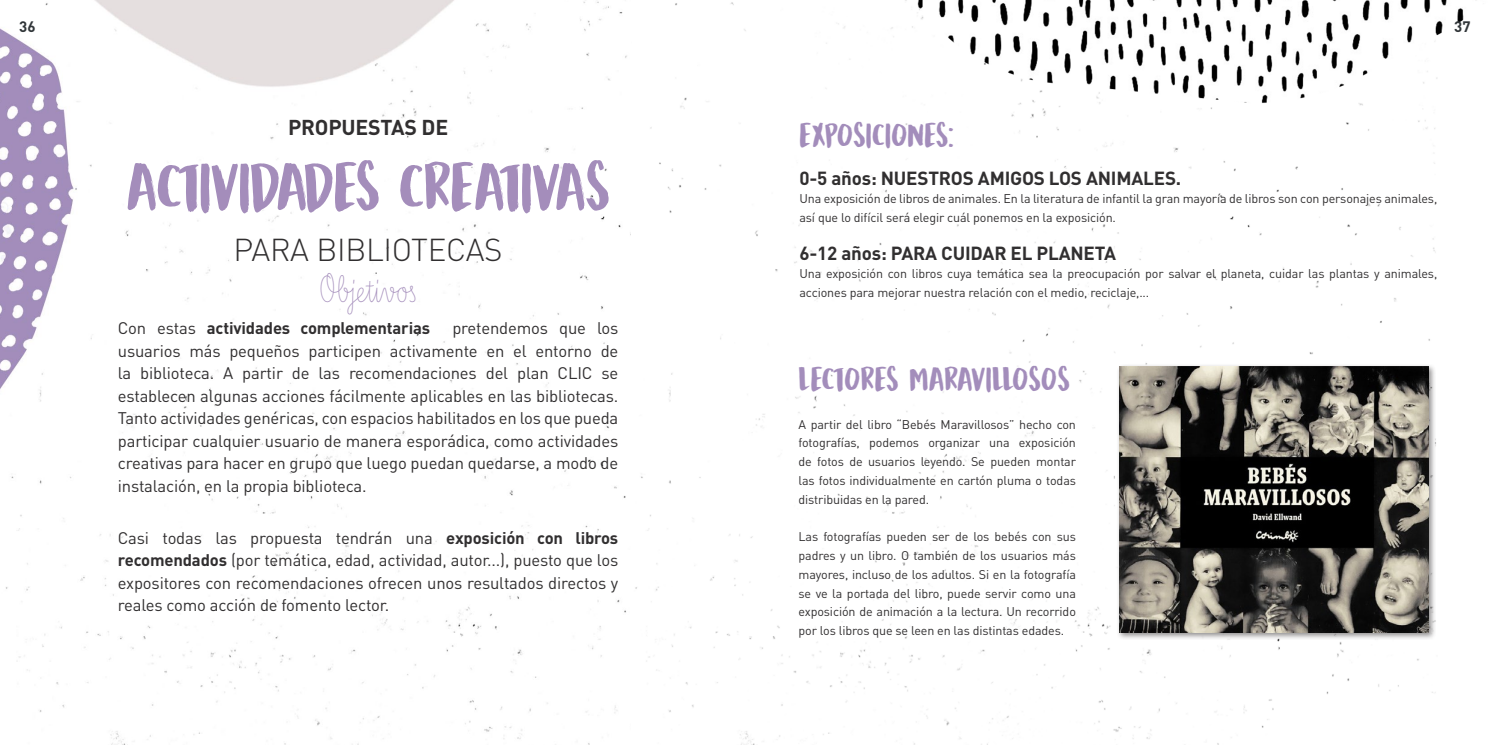
<style>
.page{position:relative;width:1489px;height:745px;background:#fff}
.page>*{position:absolute;margin:0;border:0;box-sizing:border-box;transform-origin:0 0}
.t1{font:67.5px "DK Mandarin Whispers";letter-spacing:-.01em;color:#a48dbb}
.t2{font:41.25px "Liebe Lotte";letter-spacing:-.01em;color:#a48dbb}
.t3{font:33.75px "Mandarin Whispers";letter-spacing:.01em;color:#a38dbb}
.t4{font:300 31.25px "DIN Pro";letter-spacing:-.01em;color:#312f30}
.t5{font:700 21.25px "DIN Pro";letter-spacing:-.01em;color:#312f30}
.t6{font:700 18.75px "DIN Pro";letter-spacing:-.01em;color:#312f30}
.t7{font:16.62px/22.5px "DIN Pro";letter-spacing:-.01em;color:#312f30;text-align:justify}
.t8{font:700 16.62px "DIN Pro";letter-spacing:-.01em;color:#312f30}
.t9{font:700 15px "DIN Pro";color:#313639}
.t10{font:12.5px/18.8px "DIN Pro";letter-spacing:-.01em;color:#312f30;text-align:justify}
.s1{font-weight:400}
.s2{font-weight:700}
</style>
<div class="page">
<img style="left:0;top:0;width:631px;height:744px">
<img style="left:635px;top:0;width:829px;height:744px">
<div style="left:1116px;top:363px;width:320px;height:277px;background:#231f20;opacity:.5"></div>
<img style="left:1119px;top:366px;width:309px;height:266px">
<p class="t9" style="left:19px;top:17px;width:18px">36</p>
<p class="t9" style="left:1453px;top:17px;width:18px">37</p>
<h3 class="t5" style="left:288px;top:113px;width:162px">PROPUESTAS DE</h3>
<h1 class="t1" style="left:126px;top:147px;width:485px">ACTIVIDADES CREATIVAS</h1>
<h3 class="t4" style="left:234px;top:228px;width:270px">PARA BIBLIOTECAS</h3>
<h2 class="t2" style="left:319px;top:264px;width:98px">Objetivos</h2>
<h3 class="t8" style="left:118px;top:316px;width:314px"><span class="s1">Con estas</span> actividades complementarias</h3>
<p class="t7" style="left:118px;top:316px;width:502px;text-indent:334px">pretendemos que los usuarios más pequeños participen activamente en el entorno de la biblioteca. A partir de las recomendaciones del plan CLIC se establecen algunas acciones fácilmente aplicables en las bibliotecas.<br>Tanto actividades genéricas, con espacios habilitados en los que pueda participar cualquier usuario de manera esporádica, como actividades creativas para hacer en grupo que luego puedan quedarse, a modo de instalación, en la propia biblioteca.</p>
<p class="t7" style="left:118px;top:525px;width:502px">Casi todas las propuesta tendrán una <span class="s2">exposición con libros recomendados</span> (por temática, edad, actividad, autor...), puesto que los expositores con recomendaciones ofrecen unos resultados directos y reales como acción de fomento lector.</p>
<h3 class="t3" style="left:799px;top:114px;width:156px">EXPOSICIONES:</h3>
<h3 class="t6" style="left:799px;top:165px;width:383px">0-5 años: NUESTROS AMIGOS LOS ANIMALES.</h3>
<p class="t10" style="left:799px;top:189px;width:639px">Una exposición de libros de animales. En la literatura de infantil la gran mayoría de libros son con personajes animales, así que lo difícil será elegir cuál ponemos en la exposición.</p>
<h3 class="t6" style="left:799px;top:240px;width:318px">6-12 años: PARA CUIDAR EL PLANETA</h3>
<p class="t10" style="left:799px;top:264px;width:639px">Una exposición con libros cuya temática sea la preocupación por salvar el planeta, cuidar las plantas y animales, acciones para mejorar nuestra relación con el medio, reciclaje,...</p>
<h3 class="t3" style="left:798px;top:358px;width:273px">LECTORES MARAVILLOSOS</h3>
<p class="t10" style="left:798px;top:414px;width:279px">A partir del libro “Bebés Maravillosos” hecho con fotografías, podemos organizar una exposición de fotos de usuarios leyendo. Se pueden montar las fotos individualmente en cartón pluma o todas distribuidas en la pared.</p>
<p class="t10" style="left:798px;top:526px;width:279px">Las fotografías pueden ser de los bebés con sus padres y un libro. O también de los usuarios más mayores, incluso de los adultos. Si en la fotografía se ve la portada del libro, puede servir como una exposición de animación a la lectura. Un recorrido por los libros que se leen en las distintas edades.</p>
</div>
